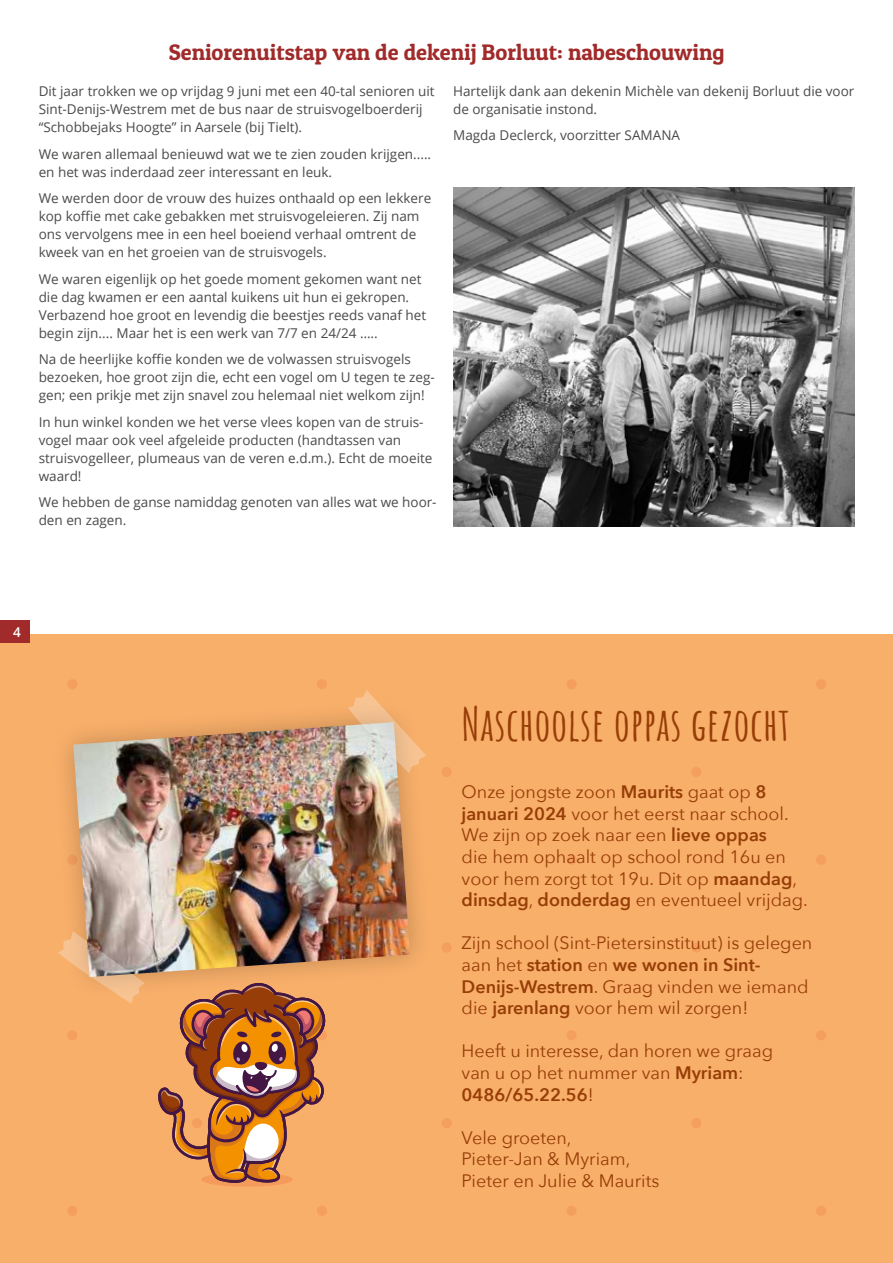
<style>
.page{position:relative;width:893px;height:1263px;background:#fff}
.page>*{position:absolute;margin:0;border:0;box-sizing:border-box;transform-origin:0 0}
.t1{font:700 45px "Amatic SC";letter-spacing:.01em;color:#973d07}
.t2{font:22.5px "Patua One";color:#a02b2a}
.t3{font:18px/21.6px "Avenir Next";color:#973d07}
.t4{font:13.5px/18px "Open Sans";color:#4a4a49}
.t5{font:600 13.5px "Open Sans";color:#fff}
.s1{font-weight:600}
</style>
<div class="page">
<div style="left:0;top:634px;width:893px;height:629px;background:#f8af6a"></div>
<div style="left:691px;top:1118px;width:10px;height:10px;background:#f49a5a;border-radius:50%"></div>
<div style="left:691px;top:942px;width:10px;height:11px;background:#f49a5a;border-radius:50%"></div>
<div style="left:691px;top:767px;width:10px;height:10px;background:#f49a5a;border-radius:50%"></div>
<div style="left:442px;top:1118px;width:10px;height:10px;background:#f49a5a;border-radius:50%"></div>
<div style="left:442px;top:942px;width:10px;height:11px;background:#f49a5a;border-radius:50%"></div>
<div style="left:442px;top:767px;width:10px;height:10px;background:#f49a5a;border-radius:50%"></div>
<div style="left:566px;top:1206px;width:11px;height:10px;background:#f49a5a;border-radius:50%"></div>
<div style="left:566px;top:1030px;width:11px;height:10px;background:#f49a5a;border-radius:50%"></div>
<div style="left:566px;top:855px;width:11px;height:10px;background:#f49a5a;border-radius:50%"></div>
<div style="left:566px;top:679px;width:11px;height:10px;background:#f49a5a;border-radius:50%"></div>
<div style="left:816px;top:1206px;width:10px;height:10px;background:#f49a5a;border-radius:50%"></div>
<div style="left:816px;top:1030px;width:10px;height:10px;background:#f49a5a;border-radius:50%"></div>
<div style="left:816px;top:855px;width:10px;height:10px;background:#f49a5a;border-radius:50%"></div>
<div style="left:816px;top:679px;width:10px;height:10px;background:#f49a5a;border-radius:50%"></div>
<div style="left:317px;top:1206px;width:10px;height:10px;background:#f49a5a;border-radius:50%"></div>
<div style="left:317px;top:1030px;width:10px;height:10px;background:#f49a5a;border-radius:50%"></div>
<div style="left:317px;top:679px;width:10px;height:10px;background:#f49a5a;border-radius:50%"></div>
<div style="left:67px;top:1206px;width:10px;height:10px;background:#f49a5a;border-radius:50%"></div>
<div style="left:67px;top:1030px;width:10px;height:10px;background:#f49a5a;border-radius:50%"></div>
<div style="left:67px;top:679px;width:10px;height:10px;background:#f49a5a;border-radius:50%"></div>
<div style="left:50px;top:699px;width:383px;height:301px;background:#000;opacity:.22"></div>
<img style="left:73px;top:722px;width:337px;height:255px">
<svg style="left:154px;top:983px;width:172px;height:204px"></svg>
<svg style="left:348px;top:690px;width:78px;height:83px"></svg>
<svg style="left:58px;top:931px;width:87px;height:73px"></svg>
<img style="left:453px;top:187px;width:402px;height:339px">
<div style="left:0;top:620px;width:30px;height:22px;background:#a02b2a"></div>
<h2 class="t2" style="left:169px;top:38px;width:557px">Seniorenuitstap van de dekenij Borluut: nabeschouwing</h2>
<p class="t4" style="left:39px;top:82px;width:397px">Dit jaar trokken we op vrijdag 9 juni met een 40-tal senioren uit<br>Sint-Denijs-Westrem met de bus naar de struisvogelboerderij “Schobbejaks Hoogte” in Aarsele (bij Tielt).</p>
<p class="t4" style="left:39px;top:144px;width:394px">We waren allemaal benieuwd wat we te zien zouden krijgen..... en het was inderdaad zeer interessant en leuk.</p>
<p class="t4" style="left:39px;top:189px;width:394px">We werden door de vrouw des huizes onthaald op een lekkere kop koffie met cake gebakken met struisvogeleieren. Zij nam ons vervolgens mee in een heel boeiend verhaal omtrent de kweek van en het groeien van de struisvogels.</p>
<p class="t4" style="left:39px;top:269px;width:389px">We waren eigenlijk op het goede moment gekomen want net die dag kwamen er een aantal kuikens uit hun ei gekropen.<br>Verbazend hoe groot en levendig die beestjes reeds vanaf het begin zijn.... Maar het is een werk van 7/7 en 24/24 …..</p>
<p class="t4" style="left:39px;top:350px;width:398px">Na de heerlijke koffie konden we de volwassen struisvogels bezoeken, hoe groot zijn die, echt een vogel om U tegen te zeg&shy;gen; een prikje met zijn snavel zou helemaal niet welkom zijn!</p>
<p class="t4" style="left:39px;top:412px;width:395px">In hun winkel konden we het verse vlees kopen van de struis&shy;vogel maar ook veel afgeleide producten (handtassen van struisvogelleer, plumeaus van de veren e.d.m.). Echt de moeite waard!</p>
<p class="t4" style="left:39px;top:493px;width:399px">We hebben de ganse namiddag genoten van alles wat we hoor&shy;den en zagen.</p>
<p class="t4" style="left:453px;top:82px;width:403px">Hartelijk dank aan dekenin Michèle van dekenij Borluut die voor de organisatie instond.</p>
<p class="t4" style="left:453px;top:126px;width:228px">Magda Declerck, voorzitter SAMANA</p>
<p class="t5" style="left:13px;top:622px;width:9px">4</p>
<h1 class="t1" style="left:462px;top:690px;width:330px">Naschoolse oppas gezocht</h1>
<h3 class="t3" style="left:462px;top:780px;width:348px">Onze jongste zoon <span class="s1">Maurits</span> gaat op <span class="s1">8 januari 2024</span> voor het eerst naar school.<br>We zijn op zoek naar een <span class="s1">lieve oppas<br></span>die hem ophaalt op school rond 16u en voor hem zorgt tot 19u. Dit op <span class="s1">maandag</span>, <span class="s1">dinsdag</span>, <span class="s1">donderdag</span> en eventueel vrijdag.</h3>
<h3 class="t3" style="left:462px;top:931px;width:352px">Zijn school (Sint-Pietersinstituut) is gelegen aan het <span class="s1">station</span> en <span class="s1">we wonen in Sint-Denijs-Westrem</span>. Graag vinden we iemand die <span class="s1">jarenlang</span> voor hem wil zorgen!</h3>
<h3 class="t3" style="left:462px;top:1039px;width:313px">Heeft u interesse, dan horen we graag van u op het nummer van <span class="s1">Myriam</span>:<br><span class="s1">0486/65.22.56</span>!</h3>
<h3 class="t3" style="left:462px;top:1126px;width:199px">Vele groeten,<br>Pieter-Jan &amp; Myriam,<br>Pieter en Julie &amp; Maurits</h3>
</div>
